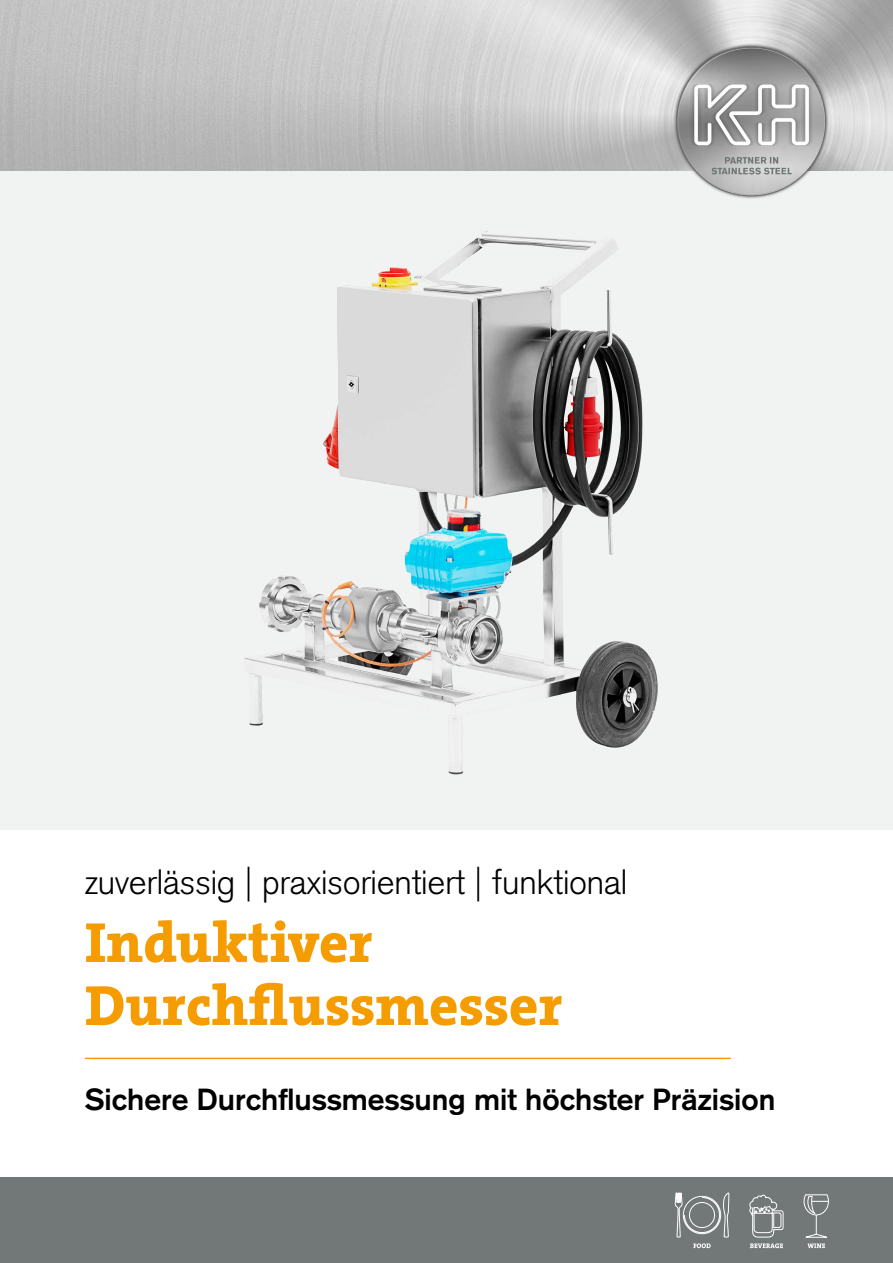
<style>
.page{position:relative;width:893px;height:1263px;background:#fff}
.page>*{position:absolute;margin:0;border:0;box-sizing:border-box;transform-origin:0 0}
.t1{font:800 57px/63px "The Serif";color:#f59c00}
.t2{font:300 34.65px "Akzidenz Grotesk";color:#000}
.t3{font:700 30px "Akzidenz Grotesk";color:#000}
</style>
<div class="page">
<div style="left:0;top:170px;width:893px;height:659px;background:#f1f2f2"></div>
<div style="left:0;top:1178px;width:893px;height:85px;background:#727777"></div>
<img style="left:0;top:0;width:893px;height:170px">
<div style="left:673px;top:44px;width:156px;height:156px;background:#000;opacity:.75"></div>
<img style="left:677px;top:47px;width:149px;height:149px;border-radius:74px">
<hr style="left:85px;top:1058px;width:646px;height:1px;background:#f59c00">
<img style="left:244px;top:196px;width:458px;height:579px">
<svg style="left:675px;top:1192px;width:54px;height:56px"></svg>
<svg style="left:749px;top:1195px;width:35px;height:42px"></svg>
<svg style="left:750px;top:1243px;width:33px;height:5px"></svg>
<svg style="left:803px;top:1194px;width:26px;height:54px"></svg>
<p class="t2" style="left:85px;top:861px;width:544px">zuverlässig | praxisorientiert | funktional</p>
<h1 class="t1" style="left:85px;top:910px;width:479px">Induktiver<br>Durchflussmesser</h1>
<p class="t3" style="left:85px;top:1082px;width:692px">Sichere Durchflussmessung mit höchster Präzision</p>
</div>
